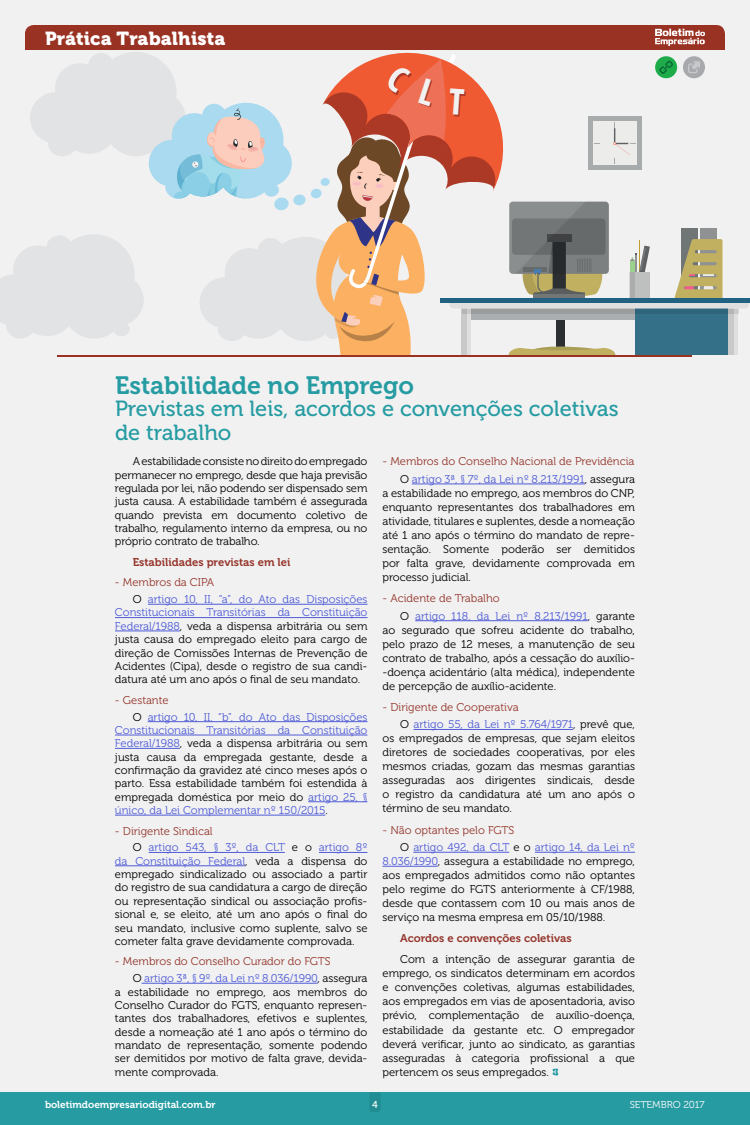
<style>
.page{position:relative;width:750px;height:1125px;background:#f1f1f2}
.page>*{position:absolute;margin:0;border:0;box-sizing:border-box;transform-origin:0 0}
.t1{font:25px "Museo 700";color:#269ca2}
.t2{font:21.88px/23.8px "Museo 500";color:#269ca2}
.t3{font:18.75px "Museo 900";letter-spacing:.01em;color:#fff}
.t4{font:11.25px/13.4px "Museo 300";color:#000;text-align:justify}
.t5{font:11.25px/17.5px "Museo 300";color:#4f5cd6}
.t6{font:11.25px/17.5px "Museo 300";color:#95362b;text-align:right}
.t7{font:11.25px "Museo 700";color:#95362b}
.t8{font:10px "Museo 700";color:#fff}
.t9{font:10px "Museo 300";color:#fff}
.t10{font:10px "Museo 500";color:#fff}
.s1{color:#95372c}
.s2{color:#000}
.s3{color:#4f5cd6}
.s4{color:#95362b}
</style>
<div class="page">
<div style="left:0;top:1092px;width:750px;height:33px;background:#269ca2"></div>
<svg style="left:370px;top:1093px;width:10px;height:19px"></svg>
<hr style="left:412px;top:484px;width:173px;height:1px;background:#4f5cd6">
<hr style="left:415px;top:620px;width:173px;height:1px;background:#4f5cd6">
<hr style="left:414px;top:729px;width:159px;height:1px;background:#4f5cd6">
<hr style="left:413px;top:852px;width:96px;height:1px;background:#4f5cd6">
<hr style="left:535px;top:852px;width:100px;height:1px;background:#4f5cd6">
<hr style="left:382px;top:866px;width:56px;height:1px;background:#4f5cd6">
<hr style="left:148px;top:604px;width:220px;height:1px;background:#4f5cd6">
<hr style="left:115px;top:617px;width:253px;height:1px;background:#4f5cd6">
<hr style="left:115px;top:631px;width:65px;height:1px;background:#4f5cd6">
<hr style="left:148px;top:721px;width:219px;height:1px;background:#4f5cd6">
<hr style="left:115px;top:735px;width:253px;height:1px;background:#4f5cd6">
<hr style="left:115px;top:748px;width:65px;height:1px;background:#4f5cd6">
<hr style="left:308px;top:801px;width:60px;height:1px;background:#4f5cd6">
<hr style="left:115px;top:815px;width:210px;height:1px;background:#4f5cd6">
<hr style="left:149px;top:852px;width:136px;height:1px;background:#4f5cd6">
<hr style="left:319px;top:852px;width:48px;height:1px;background:#4f5cd6">
<hr style="left:115px;top:866px;width:130px;height:1px;background:#4f5cd6">
<hr style="left:142px;top:983px;width:176px;height:1px;background:#4f5cd6">
<div style="left:636px;top:307px;width:92px;height:48px;background:#347088"></div>
<svg style="left:733px;top:314px;width:4px;height:41px"></svg>
<div style="left:728px;top:301px;width:5px;height:54px;background:#c8c9c8"></div>
<svg style="left:725px;top:309px;width:13px;height:5px"></svg>
<svg style="left:449px;top:301px;width:300px;height:8px"></svg>
<hr style="left:441px;top:298px;width:309px;height:4px;background:#216282">
<svg style="left:552px;top:1068px;width:7px;height:8px"></svg>
<svg style="left:0;top:25px;width:725px;height:331px"></svg>
<h3 class="t3" style="left:45px;top:27px;width:182px">Prática Trabalhista</h3>
<h1 class="t1" style="left:115px;top:371px;width:301px">Estabilidade no Emprego</h1>
<h2 class="t2" style="left:115px;top:397px;width:505px">Previstas em leis, acordos e convenções coletivas de trabalho</h2>
<p class="t4" style="left:115px;top:455px;width:254px;text-indent:18px">A estabilidade consiste no direito do empregado permanecer no emprego, desde que haja previsão regulada por lei, não podendo ser dispensado sem justa causa. A estabilidade também é assegurada quando prevista em documento coletivo de trabalho, regulamento interno da empresa, ou no próprio contrato de trabalho.</p>
<p class="t7" style="left:133px;top:556px;width:159px">Estabilidades previstas em lei</p>
<p class="t5" style="left:133px;top:574px;width:236px;line-height:16.9px;text-indent:-18px"><span class="s1">- Membros da CIPA<br></span><span class="s2">O</span> artigo 10, II, “a”, do Ato das Disposições</p>
<p class="t4" style="left:115px;top:606px;width:254px"><span class="s3">Constitucionais Transitórias da Constituição Federal/1988</span>, veda a dispensa arbitrária ou sem justa causa do empregado eleito para cargo de direção de Comissões Internas de Prevenção de Acidentes (Cipa), desde o registro de sua candi&shy;datura até um ano após o final de seu mandato.</p>
<p class="t5" style="left:133px;top:692px;width:236px;line-height:16.9px;text-indent:-18px"><span class="s4">- Gestante<br></span><span class="s2">O</span> artigo 10, II, “b”, do Ato das Disposições</p>
<p class="t4" style="left:115px;top:724px;width:254px"><span class="s3">Constitucionais Transitórias da Constituição Federal/1988</span>, veda a dispensa arbitrária ou sem justa causa da empregada gestante, desde a confirmação da gravidez até cinco meses após o parto. Essa estabilidade também foi estendida à empregada doméstica por meio do <span class="s3">artigo 25, § único, da Lei Complementar nº 150/2015</span>.</p>
<p class="t5" style="left:133px;top:822px;width:236px;line-height:16.9px;text-indent:-18px"><span class="s4">- Dirigente Sindical<br></span><span class="s2">O</span> artigo 543, § 3º, da CLT <span class="s2">e o</span> artigo 8º</p>
<p class="t4" style="left:115px;top:854px;width:254px"><span class="s3">da Constituição Federal</span>, veda a dispensa do empregado sindicalizado ou associado a partir do registro de sua candidatura a cargo de direção ou representação sindical ou associação profis&shy;sional e, se eleito, até um ano após o final do seu mandato, inclusive como suplente, salvo se cometer falta grave devidamente comprovada.</p>
<p class="t6" style="left:133px;top:953px;width:236px;line-height:16.9px;text-align:left;text-indent:-18px">- Membros do Conselho Curador do FGTS<br><span class="s2">O</span> <span class="s3">artigo 3ª, § 9º, da Lei nº 8.036/1990</span><span class="s2">, assegura</span></p>
<p class="t4" style="left:115px;top:985px;width:254px">a estabilidade no emprego, aos membros do Conselho Curador do FGTS, enquanto represen&shy;tantes dos trabalhadores, efetivos e suplentes, desde a nomeação até 1 ano após o término do mandato de representação, somente podendo ser demitidos por motivo de falta grave, devida&shy;mente comprovada.</p>
<p class="t6" style="left:382px;top:453px;width:254px">- Membros do Conselho Nacional de Previdência<br><span class="s2">O</span> <span class="s3">artigo 3ª, § 7º, da Lei nº 8.213/1991</span><span class="s2">, assegura</span></p>
<p class="t4" style="left:383px;top:486px;width:254px;line-height:14px">a estabilidade no emprego, aos membros do CNP, enquanto representantes dos trabalhadores em atividade, titulares e suplentes, desde a nomeação até 1 ano após o término do mandato de repre&shy;sentação. Somente poderão ser demitidos por falta grave, devidamente comprovada em processo judicial.</p>
<p class="t5" style="left:400px;top:590px;width:236px;text-indent:-18px"><span class="s4">- Acidente de Trabalho<br></span><span class="s2">O</span> artigo 118, da Lei nº 8.213/1991<span class="s2">, garante</span></p>
<p class="t4" style="left:383px;top:623px;width:254px;line-height:14px">ao segurado que sofreu acidente do trabalho, pelo prazo de 12 meses, a manutenção de seu contrato de trabalho, após a cessação do auxílio--doença acidentário (alta médica), independente de percepção de auxílio-acidente.</p>
<p class="t5" style="left:400px;top:698px;width:236px;text-indent:-18px"><span class="s4">- Dirigente de Cooperativa<br></span><span class="s2">O</span> artigo 55, da Lei nº 5.764/1971<span class="s2">, prevê que,</span></p>
<p class="t4" style="left:383px;top:732px;width:254px;line-height:14px">os empregados de empresas, que sejam eleitos diretores de sociedades cooperativas, por eles mesmos criadas, gozam das mesmas garantias asseguradas aos dirigentes sindicais, desde o registro da candidatura até um ano após o término de seu mandato.</p>
<p class="t5" style="left:400px;top:821px;width:236px;text-indent:-18px"><span class="s4">- Não optantes pelo FGTS<br></span><span class="s2">O</span> artigo 492, da CLT <span class="s2">e o</span> artigo 14, da Lei nº</p>
<p class="t4" style="left:383px;top:855px;width:254px;line-height:14px"><span class="s3">8.036/1990</span>, assegura a estabilidade no emprego, aos empregados admitidos como não optantes pelo regime do FGTS anteriormente à CF/1988, desde que contassem com 10 ou mais anos de serviço na mesma empresa em 05/10/1988.</p>
<p class="t7" style="left:400px;top:932px;width:173px">Acordos e convenções coletivas</p>
<p class="t4" style="left:383px;top:953px;width:254px;line-height:14px;text-indent:18px">Com a intenção de assegurar garantia de emprego, os sindicatos determinam em acordos e convenções coletivas, algumas estabilidades, aos empregados em vias de aposentadoria, aviso prévio, complementação de auxílio-doença, estabilidade da gestante etc. O empregador deverá verificar, junto ao sindicato, as garantias asseguradas à categoria profissional a que pertencem os seus empregados.</p>
<p class="t8" style="left:45px;top:1099px;width:172px">boletimdoempresariodigital.com.br</p>
<p class="t10" style="left:372px;top:1100px;width:7px">4</p>
<p class="t9" style="left:630px;top:1100px;width:76px">SETEMBRO 2017</p>
</div>
